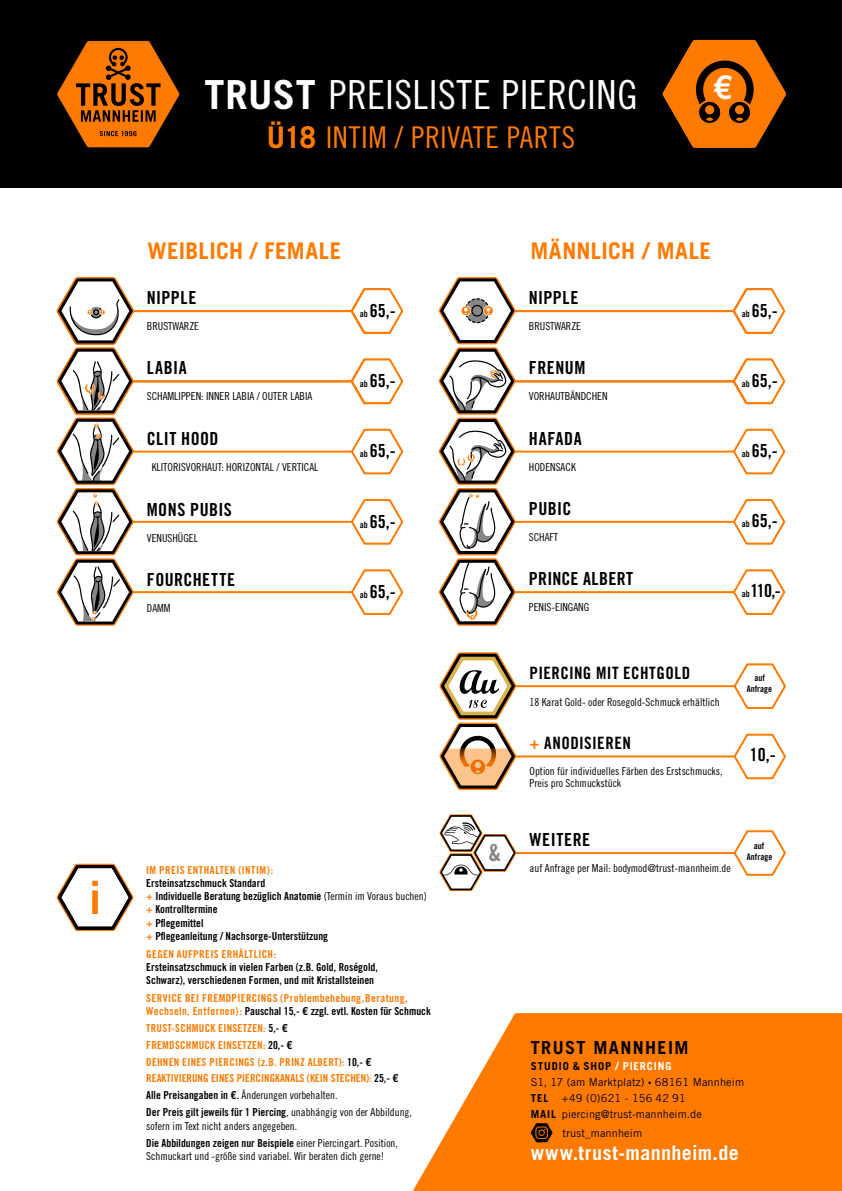
<style>
.page{position:relative;width:842px;height:1191px;background:#fff}
.page>*{position:absolute;margin:0;border:0;box-sizing:border-box;transform-origin:0 0}
.t1{font:40.1px "Trade Gothic LT Std Cn 18";letter-spacing:.01em;color:#fff}
.t2{font:32.6px "Trade Gothic LT Std Bd 2";color:#fff}
.t3{font:30px "Trade Gothic LT Std Cn 18";letter-spacing:.015em;color:#ff7a00}
.t4{font:23.4px "Trade Gothic Bold Cond Twenty";color:#868686}
.t5{font:700 23px "Trade Gothic LT Std";letter-spacing:.025em;color:#ff7a00}
.t6{font:700 20px "Trade Gothic LT Std";letter-spacing:.02em;color:#fff}
.t7{font:18px "Trade Gothic Bold Cond Twenty";letter-spacing:.025em;color:#000}
.t8{font:700 18px "Trade Gothic LT Std";letter-spacing:.08em;color:#000}
.t9{font:17px "Trade Gothic Bold Cond Twenty";letter-spacing:.025em;color:#000}
.t10{font:11px/13.2px "Trade Gothic Bold Cond Twenty";color:#000}
.t11{font:11px/12px "Trade Gothic LT Std Cn 18";color:#000}
.t12{font:11px/17px "Trade Gothic Bold Cond Twenty";letter-spacing:.025em;color:#ff7a00}
.t13{font:11px "Trade Gothic Cond Eighteen";color:#000}
.t14{font:11px/16px "Trade Gothic LT Std";letter-spacing:.01em;color:#000}
.t15{font:11px "Trade Gothic Bold Cond Twenty";color:#ff7a00}
.t16{font:9px/11px "Trade Gothic Bold Cond Twenty";color:#000;text-align:center}
.s1{font-family:"Trade Gothic LT Std";font-weight:700}
.s2{font-size:9px}
.s3{color:#ff7a00}
.s4{font-family:"Trade Gothic Cond Eighteen"}
.s5{color:#000}
.s6{font-family:"Trade Gothic LT Std";font-weight:700;color:#000}
.s7{font-family:"Trade Gothic Bold Cond Twenty"}
.s8{font-weight:700}
.s9{font-weight:700;color:#fff}
</style>
<div class="page">
<div style="left:0;top:0;width:842px;height:187px;background:#000"></div>
<svg style="left:413px;top:1013px;width:429px;height:178px;background:#ff8a1f"></svg>
<hr style="left:127px;top:310px;width:251px;height:2px;background:#ff7a00">
<svg style="left:349px;top:288px;width:55px;height:46px"></svg>
<hr style="left:127px;top:380px;width:251px;height:2px;background:#ff7a00">
<svg style="left:349px;top:358px;width:55px;height:47px"></svg>
<hr style="left:127px;top:450px;width:251px;height:2px;background:#ff7a00">
<svg style="left:350px;top:428px;width:54px;height:47px"></svg>
<hr style="left:127px;top:521px;width:251px;height:2px;background:#ff7a00">
<svg style="left:350px;top:499px;width:54px;height:46px"></svg>
<hr style="left:127px;top:591px;width:251px;height:2px;background:#ff7a00">
<svg style="left:350px;top:569px;width:54px;height:46px"></svg>
<svg style="left:56px;top:277px;width:80px;height:349px"></svg>
<hr style="left:509px;top:310px;width:251px;height:2px;background:#ff7a00">
<svg style="left:731px;top:288px;width:55px;height:46px"></svg>
<hr style="left:509px;top:380px;width:251px;height:2px;background:#ff7a00">
<svg style="left:731px;top:358px;width:55px;height:47px"></svg>
<hr style="left:509px;top:450px;width:251px;height:2px;background:#ff7a00">
<svg style="left:732px;top:428px;width:54px;height:47px"></svg>
<hr style="left:509px;top:521px;width:251px;height:2px;background:#ff7a00">
<svg style="left:732px;top:499px;width:54px;height:46px"></svg>
<hr style="left:509px;top:591px;width:251px;height:2px;background:#ff7a00">
<svg style="left:732px;top:569px;width:54px;height:46px"></svg>
<svg style="left:438px;top:277px;width:80px;height:349px"></svg>
<svg style="left:662px;top:40px;width:124px;height:108px"></svg>
<svg style="left:56px;top:40px;width:124px;height:108px"></svg>
<hr style="left:510px;top:685px;width:251px;height:2px;background:#ff7a00">
<svg style="left:732px;top:663px;width:54px;height:46px"></svg>
<hr style="left:510px;top:755px;width:251px;height:2px;background:#ff7a00">
<svg style="left:732px;top:733px;width:54px;height:47px"></svg>
<svg style="left:439px;top:652px;width:80px;height:138px"></svg>
<svg style="left:732px;top:830px;width:54px;height:46px"></svg>
<hr style="left:487px;top:852px;width:249px;height:2px;background:#ff7a00">
<svg style="left:439px;top:814px;width:78px;height:77px"></svg>
<svg style="left:56px;top:863px;width:78px;height:69px"></svg>
<svg style="left:531px;top:1123px;width:22px;height:19px"></svg>
<h1 class="t1" style="left:205px;top:71px;width:434px"><span class="s1">TRUST</span> PREISLISTE PIERCING</h1>
<h3 class="t3" style="left:267px;top:119px;width:310px"><span class="s1">Ü18</span> INTIM / PRIVATE PARTS</h3>
<h2 class="t2" style="left:713px;top:67px;width:21px">€</h2>
<h3 class="t5" style="left:147px;top:236px;width:195px">WEIBLICH / FEMALE</h3>
<h3 class="t5" style="left:530px;top:236px;width:182px">MÄNNLICH / MALE</h3>
<h3 class="t7" style="left:147px;top:287px;width:51px">NIPPLE</h3>
<p class="t11" style="left:147px;top:320px;width:54px">BRUSTWARZE</p>
<h3 class="t7" style="left:147px;top:357px;width:41px">LABIA</h3>
<p class="t11" style="left:147px;top:390px;width:167px">SCHAMLIPPEN: INNER LABIA / OUTER LABIA</p>
<h3 class="t7" style="left:147px;top:427px;width:73px">CLIT HOOD</h3>
<p class="t11" style="left:152px;top:460px;width:168px">KLITORISVORHAUT: HORIZONTAL / VERTICAL</p>
<h3 class="t7" style="left:147px;top:498px;width:87px">MONS PUBIS</h3>
<p class="t11" style="left:147px;top:532px;width:53px">VENUSHÜGEL</p>
<h3 class="t7" style="left:147px;top:568px;width:90px">FOURCHETTE</h3>
<p class="t11" style="left:147px;top:602px;width:25px">DAMM</p>
<h3 class="t7" style="left:360px;top:299px;width:37px"><span class="s2">ab</span> 65,-</h3>
<h3 class="t7" style="left:360px;top:369px;width:37px"><span class="s2">ab</span> 65,-</h3>
<h3 class="t7" style="left:360px;top:439px;width:37px"><span class="s2">ab</span> 65,-</h3>
<h3 class="t7" style="left:360px;top:511px;width:37px"><span class="s2">ab</span> 65,-</h3>
<h3 class="t7" style="left:360px;top:581px;width:37px"><span class="s2">ab</span> 65,-</h3>
<h3 class="t7" style="left:529px;top:287px;width:51px">NIPPLE</h3>
<p class="t11" style="left:529px;top:320px;width:54px">BRUSTWARZE</p>
<h3 class="t7" style="left:529px;top:357px;width:58px">FRENUM</h3>
<p class="t11" style="left:529px;top:390px;width:80px">VORHAUTBÄNDCHEN</p>
<h3 class="t7" style="left:529px;top:427px;width:54px">HAFADA</h3>
<p class="t11" style="left:529px;top:460px;width:49px">HODENSACK</p>
<h3 class="t7" style="left:529px;top:497px;width:44px">PUBIC</h3>
<p class="t11" style="left:529px;top:531px;width:31px">SCHAFT</p>
<h3 class="t7" style="left:529px;top:567px;width:106px">PRINCE ALBERT</h3>
<p class="t11" style="left:529px;top:601px;width:62px">PENIS-EINGANG</p>
<h3 class="t7" style="left:742px;top:299px;width:37px"><span class="s2">ab</span> 65,-</h3>
<h3 class="t7" style="left:742px;top:369px;width:37px"><span class="s2">ab</span> 65,-</h3>
<h3 class="t7" style="left:742px;top:439px;width:37px"><span class="s2">ab</span> 65,-</h3>
<h3 class="t7" style="left:742px;top:510px;width:37px"><span class="s2">ab</span> 65,-</h3>
<h3 class="t7" style="left:742px;top:580px;width:40px"><span class="s2">ab</span>110,-</h3>
<h3 class="t9" style="left:529px;top:662px;width:162px">PIERCING MIT ECHTGOLD</h3>
<p class="t11" style="left:529px;top:696px;width:191px">18 Karat Gold- oder Rosegold-Schmuck erhältlich</p>
<h3 class="t9" style="left:529px;top:732px;width:103px"><span class="s3">+</span> ANODISIEREN</h3>
<p class="t11" style="left:529px;top:765px;width:195px">Option für individuelles Färben des Erstschmucks,<br>Preis pro Schmuckstück</p>
<p class="t16" style="left:747px;top:672px;width:27px">auf<br>Anfrage</p>
<h3 class="t7" style="left:750px;top:744px;width:27px">10,-</h3>
<p class="t12" style="left:146px;top:861px;width:128px">IM PREIS ENTHALTEN (INTIM):</p>
<p class="t10" style="left:146px;top:876px;width:282px">Ersteinsatzschmuck Standard<br><span class="s3">+</span> Individuelle Beratung bezüglich Anatomie <span class="s4">(Termin im Voraus buchen) </span><span class="s3">+</span> Kontrolltermine<br><span class="s3">+</span> Pflegemittel<br><span class="s3">+</span> Pflegeanleitung / Nachsorge-Unterstützung</p>
<p class="t12" style="left:146px;top:945px;width:132px">GEGEN AUFPREIS ERHÄLTLICH:</p>
<p class="t10" style="left:146px;top:960px;width:233px">Ersteinsatzschmuck in vielen Farben (z.B. Gold, Roségold,<br>Schwarz), verschiedenen Formen, und mit Kristallsteinen</p>
<p class="t12" style="left:146px;top:991px;width:286px;line-height:13.2px">SERVICE BEI FREMDPIERCINGS (Problembehebung, Beratung,<br>Wechseln, Entfernen): <span class="s5">Pauschal 15,-</span> <span class="s6">€</span> <span class="s5">zzgl. evtl. Kosten für Schmuck</span></p>
<p class="t12" style="left:146px;top:1019px;width:227px">TRUST-SCHMUCK EINSETZEN: <span class="s5">5,-</span> <span class="s6">€<br></span>FREMDSCHMUCK EINSETZEN: <span class="s5">20,-</span> <span class="s6">€<br></span>DEHNEN EINES PIERCINGS (z.B. PRINZ ALBERT): <span class="s5">10,-</span> <span class="s6">€</span></p>
<p class="t15" style="left:146px;top:1071px;width:254px">REAKTIVIERUNG EINES PIERCINGKANALS (KEIN STECHEN): <span class="s5">25,-</span> <span class="s6">€</span></p>
<p class="t13" style="left:146px;top:1088px;width:193px"><span class="s7">Alle Preisangaben in</span> <span class="s1">€</span><span class="s7">.</span> Änderungen vorbehalten.</p>
<p class="t10" style="left:146px;top:1105px;width:267px">Der Preis gilt jeweils für 1 Piercing<span class="s4">, unabhängig von der Abbildung,</span></p>
<p class="t13" style="left:146px;top:1119px;width:152px">sofern im Text nicht anders angegeben.</p>
<p class="t10" style="left:146px;top:1136px;width:253px">Die Abbildungen zeigen nur Beispiele <span class="s4">einer Piercingart. Position,</span></p>
<p class="t13" style="left:146px;top:1149px;width:240px">Schmuckart und -größe sind variabel. Wir beraten dich gerne!</p>
<h3 class="t7" style="left:529px;top:829px;width:62px">WEITERE</h3>
<p class="t11" style="left:529px;top:862px;width:203px">auf Anfrage per Mail: bodymod@trust-mannheim.de</p>
<h3 class="t4" style="left:488px;top:838px;width:15px">&amp;</h3>
<p class="t16" style="left:747px;top:839px;width:27px">auf<br>Anfrage</p>
<h3 class="t8" style="left:531px;top:1036px;width:159px">TRUST MANNHEIM</h3>
<p class="t14" style="left:531px;top:1058px;width:215px"><span class="s8">STUDIO &amp; SHOP</span> <span class="s9">/ PIERCING<br></span>S1, 17 (am Marktplatz) <sup>.</sup> 68161 Mannheim<br><span class="s8">TEL</span> +49 (0)621 - 156 42 91<br><span class="s8">MAIL</span> piercing@trust-mannheim.de</p>
<p class="t14" style="left:563px;top:1124px;width:81px">trust_mannheim</p>
<h3 class="t6" style="left:531px;top:1140px;width:209px">www.trust-mannheim.de</h3>
</div>
